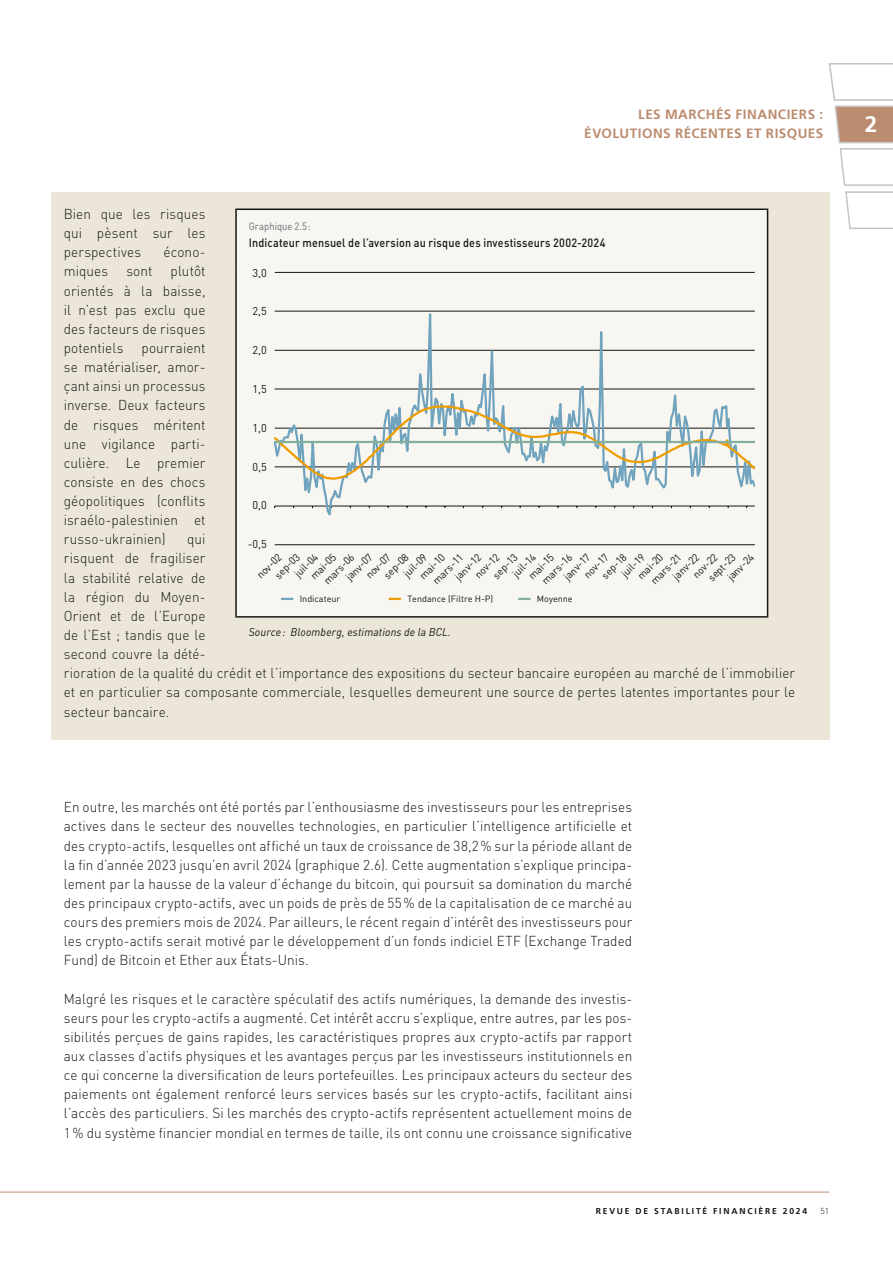
<style>
.page{position:relative;width:893px;height:1263px;background:#fff}
.page>*{position:absolute;margin:0;border:0;box-sizing:border-box;transform-origin:0 0}
.t1{font:700 22.5px "Frutiger LT Pro";color:#fff}
.t2{font:300 14.25px/19.2px "DIN Pro";letter-spacing:.005em;color:#151616;text-align:justify;scale:.95 1}
.t3{font:700 13.5px/19.5px "Frutiger LT Pro";letter-spacing:.035em;color:#bc8c70;text-align:right}
.t4{font:500 12px "DIN Pro";letter-spacing:.015em;color:#151616;scale:.9 1}
.t5{font:italic 11.25px "DIN Pro";letter-spacing:.015em;color:#151616;scale:.95 1}
.t6{font:11.25px "DIN Pro";color:#151616}
.t7{font:10.5px "DIN Pro";color:#151616}
.t8{font:10.5px "DIN Pro";color:#637077;scale:.9 1}
.t9{font:9px "DIN Pro";color:#151616}
.t10{font:700 8.55px "Frutiger LT Pro";letter-spacing:.21em;color:#151616}
.t11{font:300 8.55px "DIN Pro";color:#151616}
</style>
<div class="page">
<hr style="left:0;top:1192px;width:829px;height:1px;background:#bc8c70">
<svg style="left:828px;top:63px;width:65px;height:167px"></svg>
<div style="left:51px;top:193px;width:778px;height:547px;background:#ebe6d7"></div>
<div style="left:237px;top:210px;width:530px;height:406px;background:#f8f6f0"></div>
<hr style="left:237px;top:208px;width:530px;height:2px;background:#151616">
<hr style="left:235px;top:208px;width:2px;height:60px;background:#151616">
<hr style="left:767px;top:208px;width:1px;height:60px;background:#151616">
<hr style="left:235px;top:268px;width:2px;height:350px;background:#151616">
<hr style="left:767px;top:268px;width:1px;height:350px;background:#151616">
<hr style="left:237px;top:616px;width:530px;height:2px;background:#151616">
<svg style="left:389px;top:598px;width:11px;height:2px"></svg>
<svg style="left:519px;top:598px;width:11px;height:2px"></svg>
<svg style="left:282px;top:598px;width:11px;height:2px"></svg>
<hr style="left:275px;top:544px;width:480px;height:1px;background:#151616">
<svg style="left:272px;top:268px;width:483px;height:254px;background:#efeee9"></svg>
<svg style="left:272px;top:404px;width:483px;height:77px;background:#dde1db"></svg>
<hr style="left:275px;top:441px;width:480px;height:2px;background:#85af9d">
<p class="t3" style="left:584px;top:104px;width:240px">LES MARCHÉS FINANCIERS :<br>ÉVOLUTIONS RÉCENTES ET RISQUES</p>
<h1 class="t1" style="left:865px;top:111px;width:14px">2</h1>
<p class="t2" style="left:64px;top:204px;width:151px">Bien que les risques qui pèsent sur les perspectives</p>
<p class="t8" style="left:249px;top:219px;width:70px">Graphique 2.5:</p>
<p class="t4" style="left:249px;top:234px;width:398px">Indicateur mensuel de l’aversion au risque des investisseurs 2002-2024</p>
<p class="t6" style="left:253px;top:265px;width:16px">3,0</p>
<p class="t6" style="left:253px;top:304px;width:16px">2,5</p>
<p class="t6" style="left:253px;top:342px;width:16px">2,0</p>
<p class="t6" style="left:253px;top:381px;width:16px">1,5</p>
<p class="t6" style="left:253px;top:420px;width:16px">1,0</p>
<p class="t6" style="left:253px;top:459px;width:16px">0,5</p>
<p class="t6" style="left:253px;top:498px;width:16px">0,0</p>
<p class="t6" style="left:248px;top:536px;width:20px">-0,5</p>
<p class="t2" style="left:163px;top:242px;width:46px">écono-</p>
<p class="t2" style="left:64px;top:261px;width:151px;text-indent:107px">plutôt orientés à la baisse, il n’est pas exclu que des facteurs de risques potentiels</p>
<p class="t2" style="left:64px;top:261px;width:48px">miques</p>
<p class="t2" style="left:126px;top:261px;width:29px">sont</p>
<p class="t2" style="left:64px;top:338px;width:151px;text-indent:78px">pourraient se matérialiser, amor&shy;çant ainsi un processus inverse. Deux facteurs de risques méritent une vigilance parti&shy;culière. Le premier consiste en des chocs géopolitiques (conflits israélo-palestinien et russo-ukrainien)</p>
<p class="t2" style="left:64px;top:529px;width:771px;text-align:left;text-indent:123px">qui<br>risquent de fragiliser<br>la stabilité relative de<br>la région du Moyen-<br>Orient et de l’Europe<br>de l’Est ; tandis que le<br>second couvre la dété-<br>rioration de la qualité du crédit et l’importance des expositions du secteur bancaire européen au marché de l’immobilier et en particulier sa composante commerciale, lesquelles demeurent une source de pertes latentes importantes pour le secteur bancaire.</p>
<p class="t7" style="left:509px;top:570px;width:30px;rotate:-45deg">juil-14</p>
<p class="t7" style="left:291px;top:570px;width:30px;rotate:-45deg">juil-04</p>
<p class="t7" style="left:724px;top:573px;width:34px;rotate:-45deg">janv-24</p>
<p class="t7" style="left:598px;top:572px;width:32px;rotate:-45deg">sep-18</p>
<p class="t7" style="left:380px;top:572px;width:32px;rotate:-45deg">sep-08</p>
<p class="t7" style="left:580px;top:571px;width:32px;rotate:-45deg">nov-17</p>
<p class="t7" style="left:560px;top:573px;width:34px;rotate:-45deg">janv-17</p>
<p class="t7" style="left:705px;top:574px;width:36px;rotate:-45deg">sept-23</p>
<p class="t7" style="left:362px;top:571px;width:32px;rotate:-45deg">nov-07</p>
<p class="t7" style="left:342px;top:573px;width:34px;rotate:-45deg">janv-07</p>
<p class="t7" style="left:689px;top:571px;width:32px;rotate:-45deg">nov-22</p>
<p class="t7" style="left:669px;top:573px;width:34px;rotate:-45deg">janv-22</p>
<p class="t7" style="left:489px;top:572px;width:32px;rotate:-45deg">sep-13</p>
<p class="t7" style="left:471px;top:571px;width:32px;rotate:-45deg">nov-12</p>
<p class="t7" style="left:451px;top:573px;width:34px;rotate:-45deg">janv-12</p>
<p class="t7" style="left:271px;top:572px;width:32px;rotate:-45deg">sep-03</p>
<p class="t7" style="left:253px;top:572px;width:32px;rotate:-45deg">nov-02</p>
<p class="t7" style="left:618px;top:570px;width:30px;rotate:-45deg">juil-19</p>
<p class="t7" style="left:634px;top:572px;width:33px;rotate:-45deg">m ai-20</p>
<p class="t7" style="left:525px;top:572px;width:33px;rotate:-45deg">m ai-15</p>
<p class="t7" style="left:400px;top:570px;width:30px;rotate:-45deg">juil-09</p>
<p class="t7" style="left:416px;top:572px;width:33px;rotate:-45deg">m ai-10</p>
<p class="t7" style="left:538px;top:577px;width:40px;rotate:-45deg">m ars-16</p>
<p class="t7" style="left:307px;top:572px;width:33px;rotate:-45deg">m ai-05</p>
<p class="t7" style="left:320px;top:577px;width:40px;rotate:-45deg">m ars-06</p>
<p class="t7" style="left:647px;top:577px;width:40px;rotate:-45deg">m ars-21</p>
<p class="t7" style="left:429px;top:577px;width:40px;rotate:-45deg">m ars-11</p>
<p class="t9" style="left:300px;top:593px;width:42px">Indicateur</p>
<p class="t9" style="left:407px;top:593px;width:87px">Tendance (Filtre H-P)</p>
<p class="t9" style="left:537px;top:593px;width:37px">Moyenne</p>
<p class="t5" style="left:249px;top:625px;width:214px">Source: Bloomberg, estimations de la BCL.</p>
<p class="t2" style="left:64px;top:797px;width:600px">En outre, les marchés ont été portés par l’enthousiasme des investisseurs pour les entreprises actives dans le secteur des nouvelles technologies, en particulier l’intelligence artificielle et des crypto-actifs, lesquelles ont affiché un taux de croissance de 38,2% sur la période allant de la fin d’année 2023 jusqu’en avril 2024 (graphique 2.6). Cette augmentation s’explique principa&shy;lement par la hausse de la valeur d’échange du bitcoin, qui poursuit sa domination du marché des principaux crypto-actifs, avec un poids de près de 55% de la capitalisation de ce marché au cours des premiers mois de 2024. Par ailleurs, le récent regain d’intérêt des investisseurs pour les crypto-actifs serait motivé par le développement d’un fonds indiciel ETF (Exchange Traded Fund) de Bitcoin et Ether aux États-Unis.</p>
<p class="t2" style="left:64px;top:988px;width:600px">Malgré les risques et le caractère spéculatif des actifs numériques, la demande des investis&shy;seurs pour les crypto-actifs a augmenté. Cet intérêt accru s’explique, entre autres, par les pos&shy;sibilités perçues de gains rapides, les caractéristiques propres aux crypto-actifs par rapport aux classes d’actifs physiques et les avantages perçus par les investisseurs institutionnels en ce qui concerne la diversification de leurs portefeuilles. Les principaux acteurs du secteur des paiements ont également renforcé leurs services basés sur les crypto-actifs, facilitant ainsi l’accès des particuliers. Si les marchés des crypto-actifs représentent actuellement moins de 1% du système financier mondial en termes de taille, ils ont connu une croissance significative</p>
<p class="t10" style="left:596px;top:1206px;width:213px">REVUE DE STABILITÉ FINANCIÈRE 2024</p>
<p class="t11" style="left:820px;top:1205px;width:10px">51</p>
</div>
